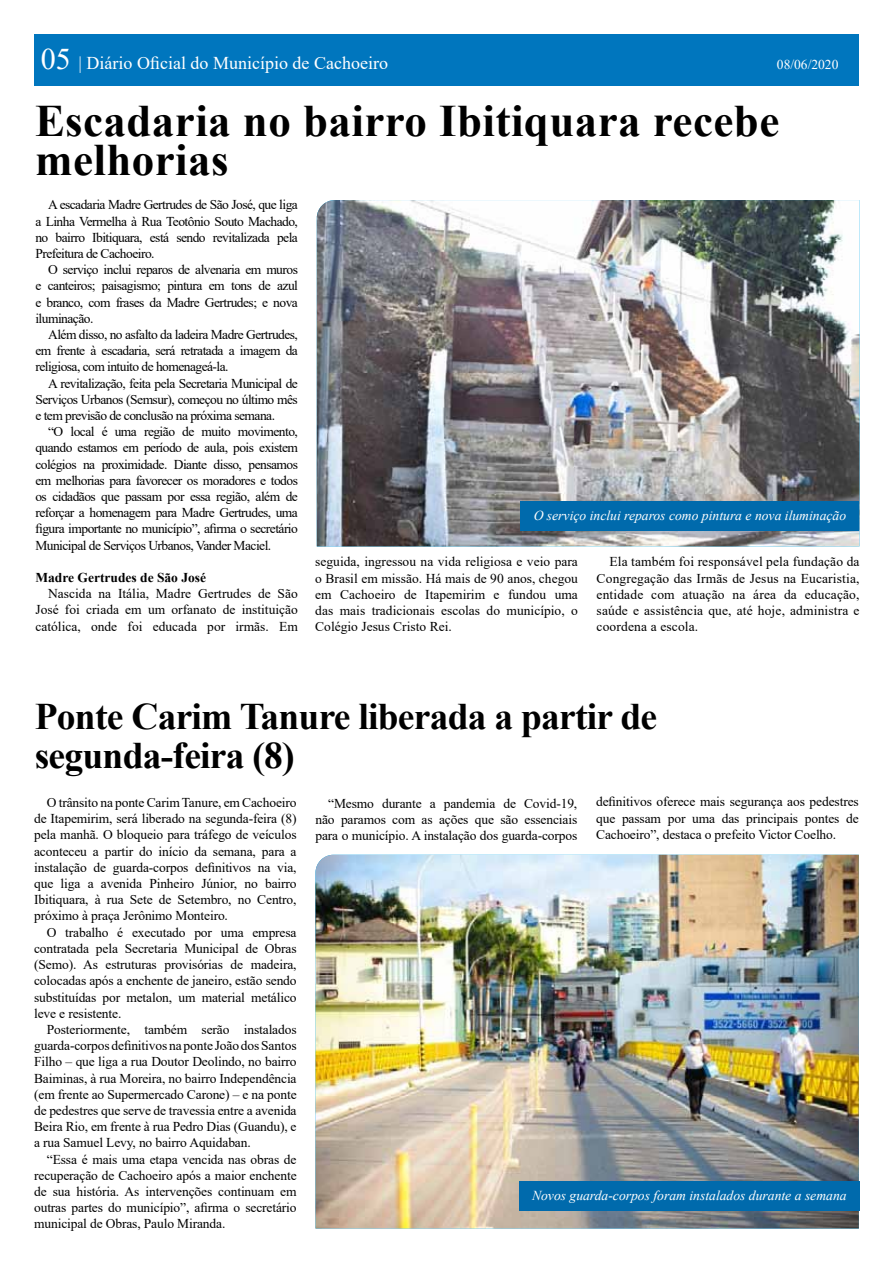
<style>
.page{position:relative;width:893px;height:1263px;background:#fff}
.page>*{position:absolute;margin:0;border:0;box-sizing:border-box;transform-origin:0 0}
.t1{font:700 45px/39px "Times New Roman";letter-spacing:.01em;color:#000}
.t2{font:700 37.5px/39px "Times New Roman";letter-spacing:-.02em;color:#000}
.t3{font:18px "Times New Roman";color:#fff}
.t4{font:italic 13.65px "Times New Roman";color:#fff}
.t5{font:13.5px/16.2px "Times New Roman";letter-spacing:-.01em;color:#000;text-align:justify}
.t6{font:700 13.5px "Times New Roman";color:#000}
.t7{font:13.5px "Times New Roman";color:#fff}
.s1{font-size:30px}
</style>
<div class="page">
<div style="left:34px;top:34px;width:824px;height:52px;background:#0076be"></div>
<img style="left:317px;top:200px;width:542px;height:346px">
<img style="left:315px;top:855px;width:544px;height:373px">
<div style="left:521px;top:501px;width:338px;height:30px;background:#006aac"></div>
<div style="left:519px;top:1181px;width:340px;height:30px;background:#006aac"></div>
<h3 class="t3" style="left:41px;top:50px;width:349px"><span class="s1">05</span> | Diário Oficial do Município de Cachoeiro</h3>
<p class="t7" style="left:777px;top:54px;width:63px">08/06/2020</p>
<h1 class="t1" style="left:35px;top:100px;width:746px">Escadaria no bairro Ibitiquara recebe melhorias</h1>
<p class="t5" style="left:35px;top:196px;width:264px;text-indent:13px">A escadaria Madre Gertrudes de São José, que liga a Linha Vermelha à Rua Teotônio Souto Machado, no bairro Ibitiquara, está sendo revitalizada pela Prefeitura de Cachoeiro.</p>
<p class="t5" style="left:35px;top:261px;width:264px;text-indent:13px">O serviço inclui reparos de alvenaria em muros e canteiros; paisagismo; pintura em tons de azul e branco, com frases da Madre Gertrudes; e nova iluminação.</p>
<p class="t5" style="left:35px;top:326px;width:264px;text-indent:13px">Além disso, no asfalto da ladeira Madre Gertrudes, em frente à escadaria, será retratada a imagem da religiosa, com intuito de homenageá-la.</p>
<p class="t5" style="left:35px;top:375px;width:264px;text-indent:13px">A revitalização, feita pela Secretaria Municipal de Serviços Urbanos (Semsur), começou no último mês e tem previsão de conclusão na próxima semana.</p>
<p class="t5" style="left:35px;top:423px;width:264px;text-indent:13px">“O local é uma região de muito movimento, quando estamos em período de aula, pois existem colégios na proximidade. Diante disso, pensamos em melhorias para favorecer os moradores e todos os cidadãos que passam por essa região, além de reforçar a homenagem para Madre Gertrudes, uma figura importante no município”, afirma o secretário Municipal de Serviços Urbanos, Vander Maciel.</p>
<p class="t6" style="left:35px;top:568px;width:172px">Madre Gertrudes de São José</p>
<p class="t5" style="left:35px;top:585px;width:264px;text-indent:13px">Nascida na Itália, Madre Gertrudes de São José foi criada em um orfanato de instituição católica, onde foi educada por irmãs. Em</p>
<p class="t4" style="left:534px;top:506px;width:314px">O serviço inclui reparos como pintura e nova iluminação</p>
<p class="t5" style="left:315px;top:553px;width:264px">seguida, ingressou na vida religiosa e veio para o Brasil em missão. Há mais de 90 anos, chegou em Cachoeiro de Itapemirim e fundou uma das mais tradicionais escolas do município, o Colégio Jesus Cristo Rei.</p>
<p class="t5" style="left:597px;top:553px;width:264px;text-indent:13px">Ela também foi responsável pela fundação da Congregação das Irmãs de Jesus na Eucaristia, entidade com atuação na área da educação, saúde e assistência que, até hoje, administra e coordena a escola.</p>
<h2 class="t2" style="left:35px;top:696px;width:624px">Ponte Carim Tanure liberada a partir de segunda-feira (8)</h2>
<p class="t5" style="left:34px;top:794px;width:264px;text-indent:13px">O trânsito na ponte Carim Tanure, em Cachoeiro de Itapemirim, será liberado na segunda-feira (8) pela manhã. O bloqueio para tráfego de veículos aconteceu a partir do início da semana, para a instalação de guarda-corpos definitivos na via, que liga a avenida Pinheiro Júnior, no bairro Ibitiquara, à rua Sete de Setembro, no Centro, próximo à praça Jerônimo Monteiro.</p>
<p class="t5" style="left:34px;top:924px;width:264px;text-indent:13px">O trabalho é executado por uma empresa contratada pela Secretaria Municipal de Obras (Semo). As estruturas provisórias de madeira, colocadas após a enchente de janeiro, estão sendo substituídas por metalon, um material metálico leve e resistente.</p>
<p class="t5" style="left:34px;top:1021px;width:264px;text-indent:13px">Posteriormente, também serão instalados guarda-corpos definitivos na ponte João dos Santos Filho – que liga a rua Doutor Deolindo, no bairro Baiminas, à rua Moreira, no bairro Independência (em frente ao Supermercado Carone) – e na ponte de pedestres que serve de travessia entre a avenida Beira Rio, em frente à rua Pedro Dias (Guandu), e a rua Samuel Levy, no bairro Aquidaban.</p>
<p class="t5" style="left:34px;top:1150px;width:264px;text-indent:13px">“Essa é mais uma etapa vencida nas obras de recuperação de Cachoeiro após a maior enchente de sua história. As intervenções continuam em outras partes do município”, afirma o secretário municipal de Obras, Paulo Miranda.</p>
<p class="t5" style="left:315px;top:794px;width:263px;text-indent:13px">“Mesmo durante a pandemia de Covid-19, não paramos com as ações que são essenciais para o município. A instalação dos guarda-corpos</p>
<p class="t5" style="left:596px;top:793px;width:264px">definitivos oferece mais segurança aos pedestres que passam por uma das principais pontes de Cachoeiro”, destaca o prefeito Victor Coelho.</p>
<p class="t4" style="left:532px;top:1185px;width:316px">Novos guarda-corpos foram instalados durante a semana</p>
</div>
